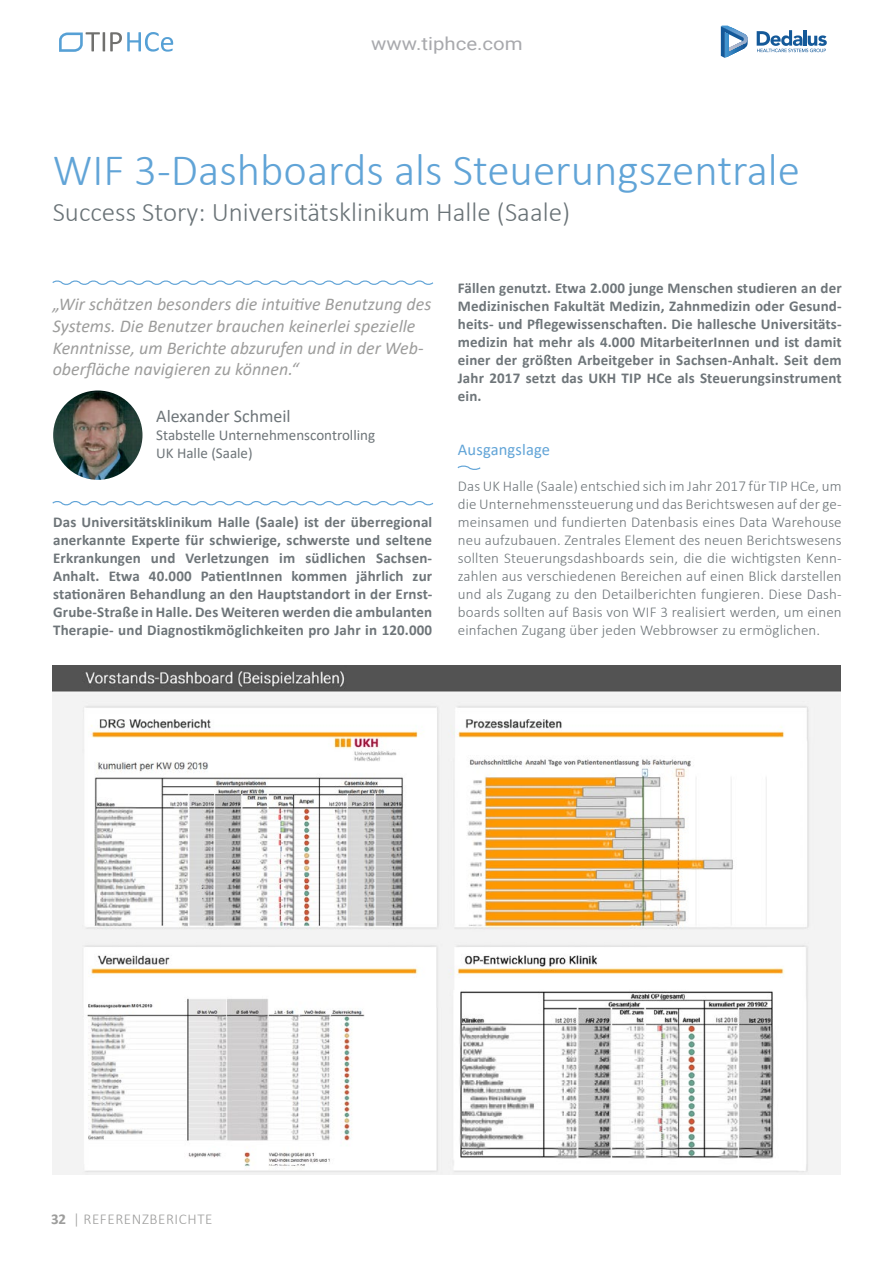
<style>
.page{position:relative;width:893px;height:1263px;background:#fff}
.page>*{position:absolute;margin:0;border:0;box-sizing:border-box;transform-origin:0 0}
.t1{font:300 45px "Calibri";color:#61a4d7}
.t2{font:300 27px "Calibri";color:#6a7377}
.t3{font:italic 18px/21.6px "Calibri";color:#9d9d9c}
.t4{font:18px "Calibri";color:#6e7579}
.t5{font:18px "Roboto";color:#a8a9ad;scale:1.13 1}
.t6{font:16.5px "Calibri";letter-spacing:.01em;color:#61a4d7}
.t7{font:700 15px/18px "Calibri";letter-spacing:.01em;color:#6e7579;text-align:justify}
.t8{font:300 15px/18px "Calibri";letter-spacing:.01em;color:#6e7579;text-align:justify}
.t9{font:15px/18px "Calibri";color:#6e7579}
.t10{font:300 15px "Calibri";letter-spacing:.04em;color:#9d9d9c}
.s1{font-weight:700}
</style>
<div class="page">
<svg style="left:59px;top:32px;width:114px;height:20px"></svg>
<svg style="left:721px;top:26px;width:24px;height:32px"></svg>
<hr style="left:745px;top:32px;width:3px;height:26px;background:#145999">
<svg style="left:757px;top:30px;width:70px;height:22px"></svg>
<svg style="left:52px;top:280px;width:382px;height:5px"></svg>
<svg style="left:52px;top:501px;width:382px;height:5px"></svg>
<svg style="left:457px;top:466px;width:24px;height:4px"></svg>
<img style="left:53px;top:390px;width:89px;height:90px;border-radius:45px">
<img style="left:53px;top:666px;width:787px;height:508px">
<p class="t5" style="left:371px;top:31px;width:135px">www.tiphce.com</p>
<h1 class="t1" style="left:53px;top:142px;width:749px">WIF 3-Dashboards als Steuerungszentrale</h1>
<h2 class="t2" style="left:53px;top:195px;width:519px">Success Story: Universitätsklinikum Halle (Saale)</h2>
<p class="t3" style="left:53px;top:293px;width:380px">„Wir schätzen besonders die intuitive Benutzung des Systems. Die Benutzer brauchen keinerlei spezielle Kenntnisse, um Berichte abzurufen und in der Web&shy;oberfläche navigieren zu können.“</p>
<p class="t4" style="left:156px;top:404px;width:136px">Alexander Schmeil</p>
<p class="t9" style="left:156px;top:426px;width:220px">Stabstelle Unternehmenscontrolling<br>UK Halle (Saale)</p>
<p class="t7" style="left:53px;top:513px;width:381px">Das Universitätsklinikum Halle (Saale) ist der überregional anerkannte Experte für schwierige, schwerste und seltene Erkrankungen und Verletzungen im südlichen Sachsen-Anhalt. Etwa 40.000 PatientInnen kommen jährlich zur stationären Behandlung an den Hauptstandort in der Ernst-Grube-Straße in Halle. Des Weiteren werden die ambulanten Therapie- und Diagnostikmöglichkeiten pro Jahr in 120.000</p>
<p class="t7" style="left:458px;top:279px;width:385px">Fällen genutzt. Etwa 2.000 junge Menschen studieren an der Medizinischen Fakultät Medizin, Zahnmedizin oder Gesund&shy;heits- und Pflegewissenschaften. Die hallesche Universitäts&shy;medizin hat mehr als 4.000 MitarbeiterInnen und ist damit einer der größten Arbeitgeber in Sachsen-Anhalt. Seit dem Jahr 2017 setzt das UKH TIP HCe als Steuerungsinstrument ein.</p>
<p class="t6" style="left:458px;top:438px;width:94px">Ausgangslage</p>
<p class="t8" style="left:458px;top:477px;width:385px">Das UK Halle (Saale) entschied sich im Jahr 2017 für TI P HCe, um die Unternehmenssteuerung und das Berichtswesen auf der ge&shy;meinsamen und fundierten Datenbasis eines Data Warehouse neu aufzubauen. Zentrales Element des neuen Berichtswesens sollten Steuerungsdashboards sein, die die wichtigsten Kenn&shy;zahlen aus verschiedenen Bereichen auf einen Blick darstellen und als Zugang zu den Detailberichten fungieren. Diese Dash&shy;boards sollten auf Basis von WIF 3 realisiert werden, um einen einfachen Zugang über jeden Webbrowser zu ermöglichen.</p>
<p class="t10" style="left:51px;top:1210px;width:163px"><span class="s1">32</span> | Referenzberichte</p>
</div>
